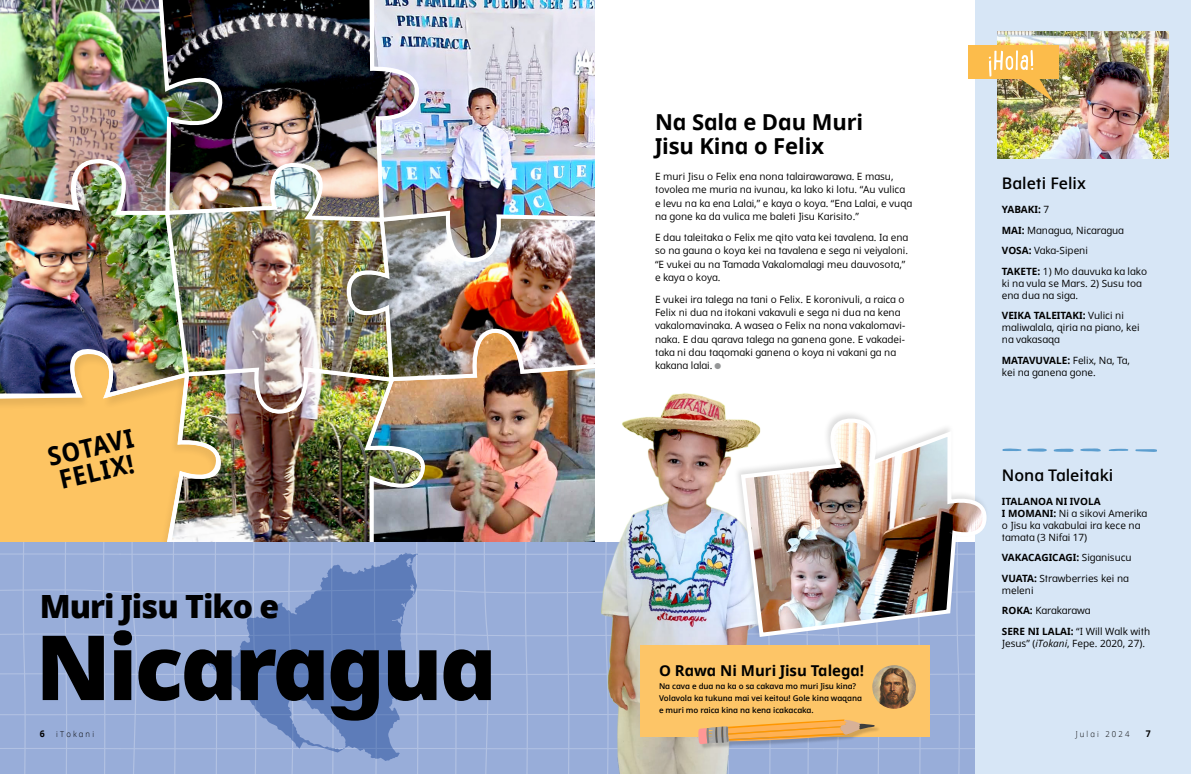
<style>
.page{position:relative;width:1191px;height:774px;background:#fff}
.page>*{position:absolute;margin:0;border:0;box-sizing:border-box;transform-origin:0 0}
.t1{font:800 90px "Dots Solidlds Lat";letter-spacing:-.03em;color:#000}
.t2{font:800 32px "Dots Solidlds Lat";letter-spacing:-.03em;color:#000}
.t3{font:700 26px/25px "Dots Solid Condlds Lat";color:#000}
.t4{font:700 22px/24px "Dots Solidlds Lat";letter-spacing:-.005em;color:#000}
.t5{font:600 16px "Dots Solidlds Lat";color:#000}
.t6{font:700 15px "Dots Solidlds Lat";color:#000}
.p2_10_12_Dots{font:10px/12px "Dots Solidlds Lat";color:#000}
.p2_10_15_Dots{font:10px/13.3px "Dots Solidlds Lat";color:#000}
.p2_10_12_Dots-2{font:700 10px "Dots Solidlds Lat";color:#000}
.t7{font:700 9.2px "Dots Solidlds Lat";color:#000;scale:.95 1}
.t8{font:300 8.2px "Dots Solidlds Lat";letter-spacing:.28em;color:#000;scale:.95 1}
.t9{font:600 8px/12px "Dots Solidlds Lat";letter-spacing:-.005em;color:#000}
.s1{font-family:"Ding P Ilds Dpi";font-size:8.5px;color:#969798}
.s2{font-weight:400}
.s3{font-weight:700}
.s4{font-style:italic}
</style>
<div class="page">
<img style="left:395px;top:0;width:200px;height:542px">
<img style="left:222px;top:0;width:199px;height:224px">
<img style="left:0;top:0;width:222px;height:154px">
<img style="left:226px;top:369px;width:204px;height:173px">
<img style="left:0;top:154px;width:163px;height:189px">
<img style="left:0;top:343px;width:226px;height:199px">
<img style="left:163px;top:153px;width:232px;height:260px">
<svg style="left:121px;top:542px;width:350px;height:232px;background:#99aed9"></svg>
<div style="left:0;top:542px;width:121px;height:232px;background:#98add9"></div>
<div style="left:975px;top:0;width:216px;height:774px;background:#d7e6f6"></div>
<img style="left:998px;top:31px;width:170px;height:128px">
<svg style="left:1002px;top:448px;width:19px;height:3px"></svg>
<svg style="left:1027px;top:448px;width:20px;height:4px"></svg>
<svg style="left:1053px;top:448px;width:21px;height:4px"></svg>
<svg style="left:1080px;top:448px;width:21px;height:4px"></svg>
<svg style="left:1108px;top:449px;width:20px;height:2px"></svg>
<svg style="left:1135px;top:449px;width:22px;height:3px"></svg>
<div style="left:967px;top:45px;width:91px;height:34px;background:#fcbc4b"></div>
<img style="left:471px;top:293px;width:262px;height:481px">
<div style="left:640px;top:645px;width:289px;height:91px;background:#fdc567"></div>
<svg style="left:698px;top:542px;width:277px;height:232px"></svg>
<svg style="left:203px;top:552px;width:215px;height:209px;background:#7a94c8"></svg>
<div style="left:733px;top:410px;width:256px;height:229px;background:#000;opacity:.13"></div>
<img style="left:738px;top:416px;width:251px;height:223px">
<img style="left:988px;top:50px;width:65px;height:51px">
<img style="left:872px;top:665px;width:44px;height:44px;border-radius:22px">
<p class="t3" style="left:45px;top:445px;width:89px;rotate:-13deg">SOTAVI<br>FELIX!</p>
<p class="t2" style="left:40px;top:582px;width:241px">Muri Jisu Tiko e</p>
<p class="t1" style="left:36px;top:599px;width:462px">Nicaragua</p>
<p class="t4" style="left:655px;top:111px;width:210px">Na Sala e Dau Muri<br>Jisu Kina o Felix</p>
<p class="p2_10_15_Dots" style="left:655px;top:170px;width:259px">E muri Jisu o Felix ena nona talairawarawa. E masu, tovolea me muria na ivunau, ka lako ki lotu. “Au vulica e levu na ka ena Lalai,” e kaya o koya. “Ena Lalai, e vuqa na gone ka da vulica me baleti Jisu Karisito.”</p>
<p class="p2_10_15_Dots" style="left:655px;top:231px;width:255px">E dau taleitaka o Felix me qito vata kei tavalena. Ia ena so na gauna o koya kei na tavalena e sega ni veiyaloni. “E vukei au na Tamada Vakalomalagi meu dauvosota,” e kaya o koya.</p>
<p class="p2_10_12_Dots" style="left:655px;top:293px;width:252px;line-height:13.3px">E vukei ira talega na tani o Felix. E koronivuli, a raica o Felix ni dua na itokani vakavuli e sega ni dua na kena vakalomavinaka. A wasea o Felix na nona vakalomavi&shy;naka. E dau qarava talega na ganena gone. E vakadei&shy;taka ni dau taqomaki ganena o koya ni vakani ga na kakana lalai. <span class="s1">●</span></p>
<p class="t6" style="left:659px;top:659px;width:207px">O Rawa Ni Muri Jisu Talega!</p>
<p class="t9" style="left:659px;top:681px;width:204px">Na cava e dua na ka o sa cakava mo muri Jisu kina?<br>Volavola ka tukuna mai vei keitou! Gole kina waqana e muri mo raica kina na kena icakacaka.</p>
<p class="t5" style="left:1001px;top:172px;width:86px">Baleti Felix</p>
<p class="p2_10_12_Dots-2" style="left:1001px;top:202px;width:49px">YABAKI: <span class="s2">7</span></p>
<p class="p2_10_12_Dots" style="left:1001px;top:224px;width:123px"><span class="s3">MAI:</span> Managua, Nicaragua</p>
<p class="p2_10_12_Dots" style="left:1001px;top:245px;width:88px"><span class="s3">VOSA:</span> Vaka-Sipeni</p>
<p class="p2_10_12_Dots" style="left:1001px;top:265px;width:147px"><span class="s3">TAKETE:</span> 1) Mo dauvuka ka lako ki na vula se Mars. 2) Susu toa ena dua na siga.</p>
<p class="p2_10_12_Dots" style="left:1001px;top:310px;width:139px"><span class="s3">VEIKA TALEITAKI:</span> Vulici ni maliwalala, qiria na piano, kei na vakasaqa</p>
<p class="p2_10_12_Dots" style="left:1001px;top:354px;width:130px"><span class="s3">MATAVUVALE:</span> Felix, Na, Ta, kei na ganena gone.</p>
<p class="t5" style="left:1001px;top:463px;width:113px">Nona Taleitaki</p>
<p class="p2_10_12_Dots" style="left:1001px;top:495px;width:147px"><span class="s3">ITALANOA NI IVOLA<br>I MOMANI:</span> Ni a sikovi Amerika o Jisu ka vakabulai ira kece na tamata (3 Nifai 17)</p>
<p class="p2_10_12_Dots-2" style="left:1001px;top:550px;width:131px">VAKACAGICAGI: <span class="s2">Siganisucu</span></p>
<p class="p2_10_12_Dots" style="left:1001px;top:572px;width:128px"><span class="s3">VUATA:</span> Strawberries kei na meleni</p>
<p class="p2_10_12_Dots" style="left:1001px;top:605px;width:90px"><span class="s3">ROKA:</span> Karakarawa</p>
<p class="p2_10_12_Dots" style="left:1001px;top:625px;width:150px"><span class="s3">SERE NI LALAI:</span> “I Will Walk with<br>Jesus” (<span class="s4">iTokani</span>, Fepe. 2020, 27).</p>
<p class="t7" style="left:40px;top:727px;width:7px">6</p>
<p class="t8" style="left:56px;top:728px;width:41px">iTokani</p>
<p class="t8" style="left:1075px;top:728px;width:58px">Julai 2024</p>
<p class="t7" style="left:1146px;top:727px;width:7px">7</p>
</div>
